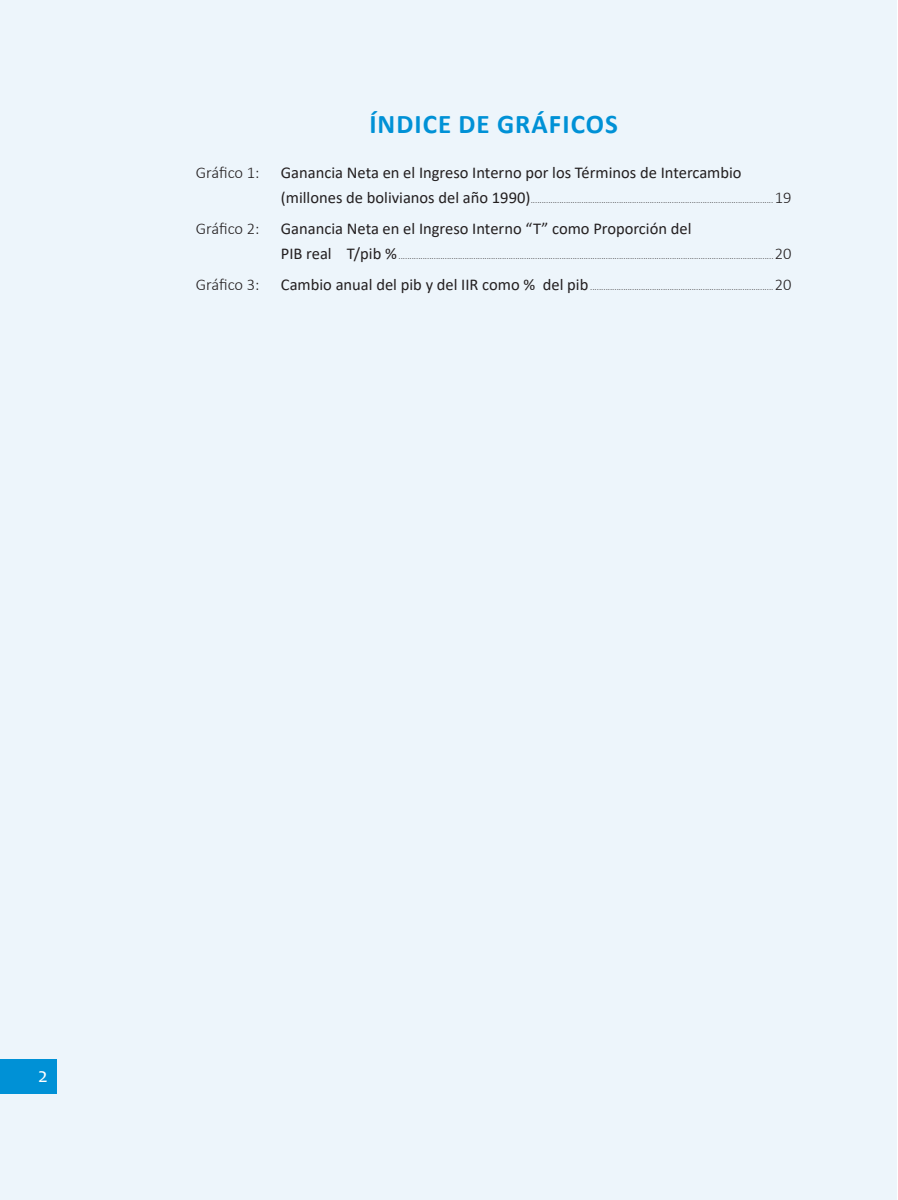
<style>
.page{position:relative;width:898px;height:1200px;background:#fff}
.page>*{position:absolute;margin:0;border:0;box-sizing:border-box;transform-origin:0 0}
.t1{font:700 27px "Calibri";letter-spacing:.04em;color:#0091d6}
.t2{font:21px "Candara";color:#fff}
.t3{font:16.5px "Calibri";color:#231f20}
.t4{font:300 16.5px "Calibri";letter-spacing:-.005em;color:#231f20}
.t5{font:300 9px "Calibri";color:#231f20}
.s1{font-weight:400;font-size:16.5px}
.s2{font-size:16.5px}
</style>
<div class="page">
<div style="left:0;top:0;width:896px;height:1199px;background:#edf5fb"></div>
<div style="left:0;top:1058px;width:56px;height:34px;background:#0091d6"></div>
<h1 class="t1" style="left:369px;top:104px;width:250px">ÍNDICE DE GRÁFICOS</h1>
<h3 class="t4" style="left:196px;top:163px;width:65px">Gráfico 1:</h3>
<h3 class="t3" style="left:281px;top:161px;width:462px">Ganancia Neta en el Ingreso Interno por los Términos de Intercambio</h3>
<p class="t5" style="left:281px;top:194px;width:512px"><span class="s1">(millones de bolivianos del año 1990)</span>.............................................................................................................. <span class="s2">19</span></p>
<h3 class="t4" style="left:196px;top:218px;width:65px">Gráfico 2:</h3>
<h3 class="t3" style="left:281px;top:217px;width:412px">Ganancia Neta en el Ingreso Interno “T” como Proporción del</h3>
<p class="t5" style="left:281px;top:250px;width:512px"><span class="s1">PIB real T/pib %</span> ..........................................................................................................................................................................<span class="s2">20</span></p>
<h3 class="t4" style="left:196px;top:274px;width:65px">Gráfico 3:</h3>
<p class="t5" style="left:281px;top:281px;width:512px"><span class="s1">Cambio anual del pib y del IIR como % del pib</span> ................................................................................... <span class="s2">20</span></p>
<h2 class="t2" style="left:38px;top:1062px;width:11px">2</h2>
</div>
